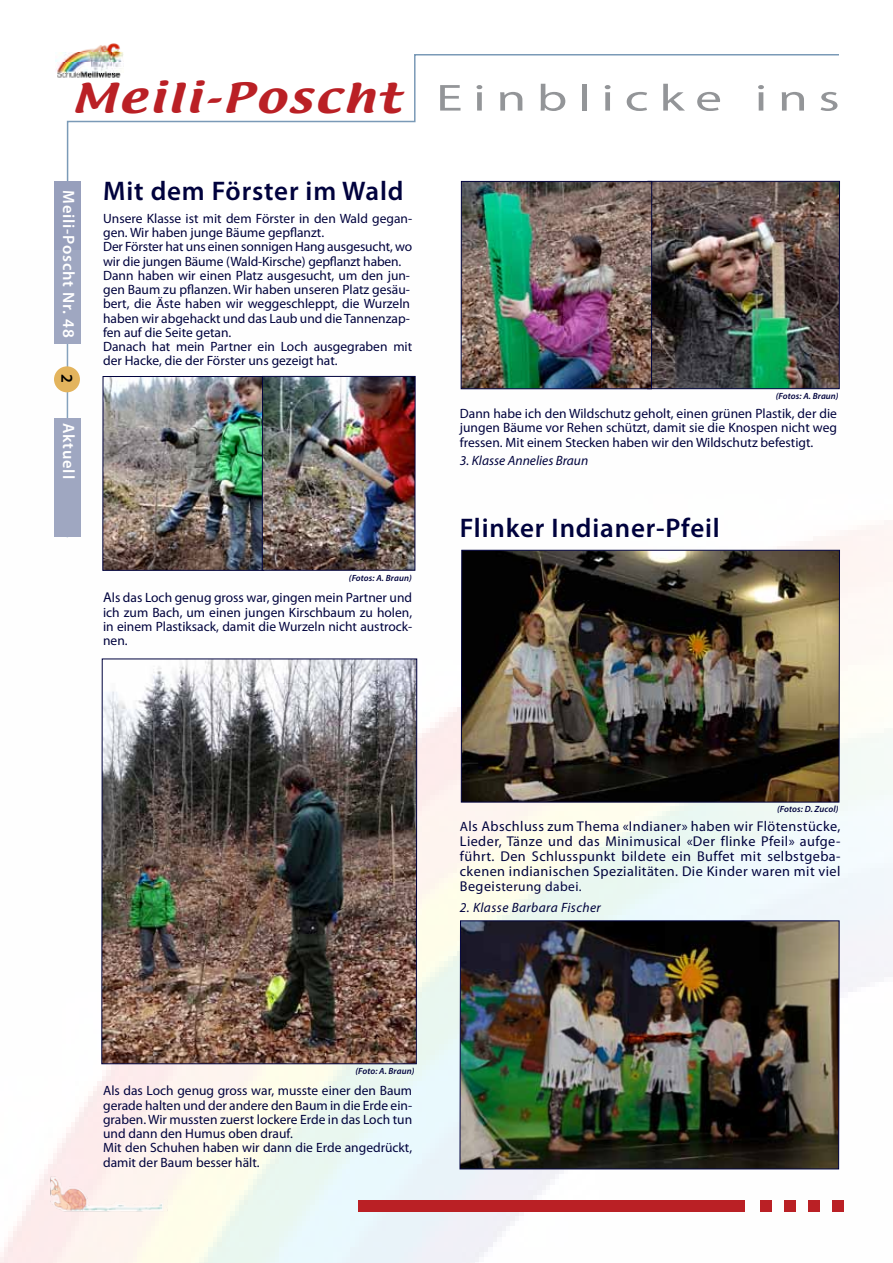
<style>
.page{position:relative;width:893px;height:1263px;background:#fff}
.page>*{position:absolute;margin:0;border:0;box-sizing:border-box;transform-origin:0 0}
.t1{font:37.8px "Myriad Pro";letter-spacing:.2em;color:#939598;scale:1.42 1}
.t2{font:36.15px "Textile";letter-spacing:.05em;color:#ba2025;scale:1.31 1}
.t3{font:600 27px "Myriad Pro";letter-spacing:.03em;color:#00023d}
.t4{font:600 16.5px "Myriad Pro";letter-spacing:.05em;color:#fff}
.t5{font:600 16.5px "Myriad Pro";color:#000}
.t6{font:14.25px/15px "Myriad Pro";letter-spacing:.03em;color:#00023d;text-align:justify}
.t7{font:13.5px/14.2px "Myriad Pro";color:#00023d}
.t8{font:italic 13.5px "Myriad Pro";letter-spacing:.03em;color:#00023d}
.t9{font:italic 13.5px "Myriad Pro";letter-spacing:.01em;color:#00023d}
.t10{font:13.5px "Myriad Pro";letter-spacing:.03em;color:#00023d}
.t11{font:italic 600 9px "Myriad Pro";letter-spacing:.01em;color:#00023d}
.s1{font-size:14.25px}
.s2{font-size:13.5px}
</style>
<div class="page">
<svg style="left:66px;top:54px;width:774px;height:197px"></svg>
<div style="left:54px;top:181px;width:27px;height:162px;background:#979fbc"></div>
<img style="left:55px;top:43px;width:68px;height:36px">
<img style="left:0;top:251px;width:893px;height:1012px">
<div style="left:358px;top:1200px;width:387px;height:12px;background:#ba2025"></div>
<div style="left:760px;top:1200px;width:11px;height:12px;background:#ba2025"></div>
<div style="left:784px;top:1201px;width:12px;height:11px;background:#ba2025"></div>
<div style="left:808px;top:1200px;width:11px;height:12px;background:#ba2025"></div>
<div style="left:832px;top:1200px;width:12px;height:12px;background:#ba2025"></div>
<img style="left:2px;top:1160px;width:213px;height:85px">
<img style="left:461px;top:550px;width:379px;height:252px">
<img style="left:105px;top:378px;width:308px;height:190px">
<div style="left:103px;top:376px;width:161px;height:194px;border:1px solid #00023d"></div>
<img style="left:460px;top:920px;width:379px;height:249px">
<div style="left:262px;top:376px;width:153px;height:194px;border:1px solid #00023d"></div>
<img style="left:652px;top:183px;width:186px;height:204px">
<div style="left:647px;top:181px;width:193px;height:208px;border:1px solid #00023d"></div>
<img style="left:463px;top:183px;width:187px;height:204px">
<div style="left:461px;top:181px;width:191px;height:208px;border:1px solid #00023d"></div>
<img style="left:104px;top:661px;width:311px;height:401px">
<div style="left:102px;top:659px;width:315px;height:405px;border:1px solid #00023d"></div>
<h2 class="t2" style="left:71px;top:73px;width:253px">Meili-Poscht</h2>
<p class="t4" style="left:79px;top:190px;width:149px;rotate:90deg">Meili-Poscht Nr. 48</p>
<p class="t5" style="left:78px;top:374px;width:10px;rotate:90deg">2</p>
<p class="t4" style="left:79px;top:423px;width:57px;rotate:90deg">Aktuell</p>
<h3 class="t3" style="left:103px;top:174px;width:302px">Mit dem Förster im Wald</h3>
<p class="t7" style="left:103px;top:211px;width:311px">Unsere Klasse ist mit dem Förster in den Wald gegan&shy;gen. Wir haben junge Bäume gepflanzt.<br>Der Förster hat uns einen sonnigen Hang ausgesucht, wo wir die jungen Bäume (Wald-Kirsche) gepflanzt haben.<br>Dann haben wir einen Platz ausgesucht, um den jun&shy;gen Baum zu pflanzen. Wir haben unseren Platz gesäu&shy;bert, die Äste haben wir weggeschleppt, die Wurzeln haben wir abgehackt und das Laub und die Tannenzap&shy;fen auf die Seite getan.<br>Danach hat mein Partner ein Loch ausgegraben mit der Hacke, die der Förster uns gezeigt hat.</p>
<p class="t11" style="left:349px;top:573px;width:64px">(Fotos: A. Braun)</p>
<p class="t7" style="left:103px;top:590px;width:311px;text-align:justify"><span class="s1">A</span>ls das Loch genug gross war, gingen mein Partner und ich zum Bach, um einen jungen Kirschbaum zu holen, in einem Plastiksack, damit die Wurzeln nicht austrock&shy;nen.</p>
<h1 class="t1" style="left:436px;top:75px;width:286px">Einblicke ins</h1>
<p class="t11" style="left:776px;top:390px;width:64px">(Fotos: A. Braun)</p>
<p class="t7" style="left:460px;top:406px;width:379px;text-align:justify">Dann habe ich den Wildschutz geholt, einen grünen Plastik, der die jungen Bäume vor Rehen schützt, damit sie die Knospen nicht weg fressen. Mit einem Stecken haben wir den Wildschutz befestigt.</p>
<p class="t9" style="left:460px;top:452px;width:130px">3. Klasse Annelies Braun</p>
<h3 class="t3" style="left:460px;top:511px;width:261px">Flinker Indianer-Pfeil</h3>
<p class="t11" style="left:777px;top:803px;width:63px">(Fotos: D. Zucol)</p>
<p class="t6" style="left:460px;top:819px;width:382px"><span class="s2">A</span>ls Abschluss zum Thema «Indianer» haben wir Flötenstücke, Lieder, Tänze und das Minimusical «Der flinke Pfeil» aufge&shy;führt. Den Schlusspunkt bildete ein Buffet mit selbstgeba&shy;ckenen indianischen Spezialitäten. Die Kinder waren mit viel</p>
<p class="t10" style="left:460px;top:878px;width:123px"><span class="s1">Begeis</span>terung dabei.</p>
<p class="t8" style="left:460px;top:899px;width:143px">2. Klasse Barbara Fischer</p>
<p class="t11" style="left:355px;top:1065px;width:61px">(Foto: A. Braun)</p>
<p class="t7" style="left:103px;top:1083px;width:311px">Als das Loch genug gross war, musste einer den Baum gerade halten und der andere den Baum in die Erde ein&shy;graben. Wir mussten zuerst lockere Erde in das Loch tun und dann den Humus oben drauf.<br>Mit den Schuhen haben wir dann die Erde angedrückt, damit der Baum besser hält.</p>
</div>
